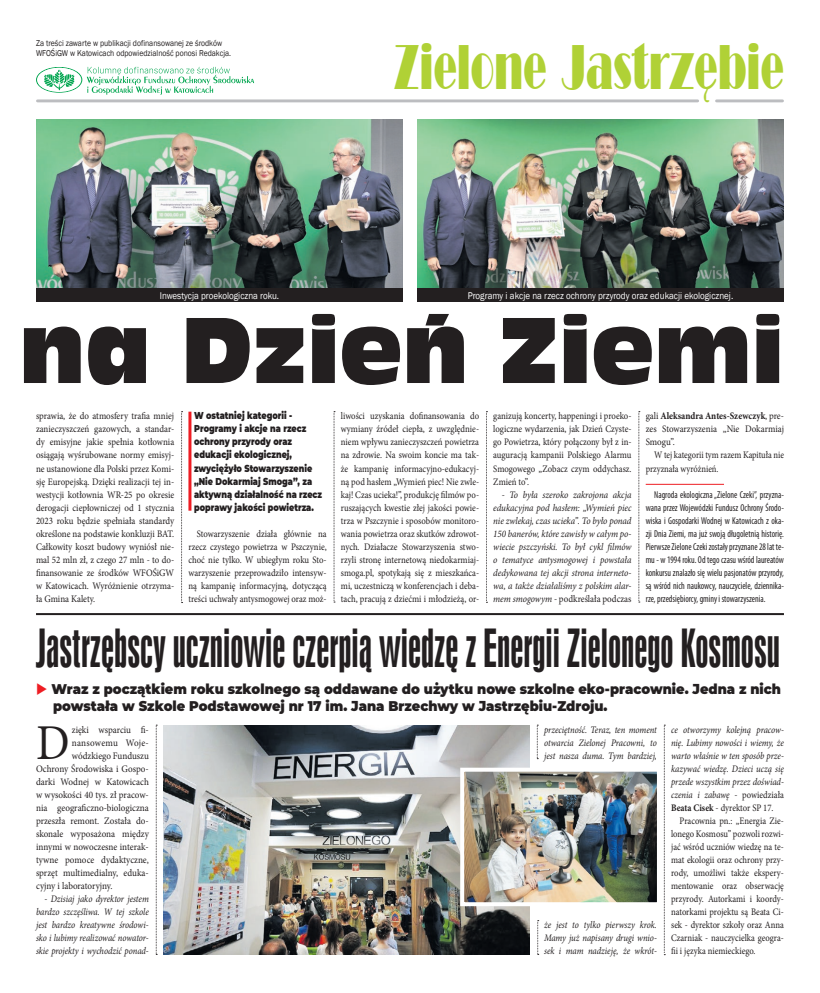
<style>
.page{position:relative;width:820px;height:993px;background:#fff}
.page>*{position:absolute;margin:0;border:0;box-sizing:border-box;transform-origin:0 0}
.t1{font:87.4px "Incised 901 Ct EU";color:#231f20;scale:.96 1}
.autor{font:65.4px "Bravo";color:#b0d136;scale:.59 1}
.Tekst{font:50.1px "Minion Pro";color:#231f20;scale:.91 1}
.tytul_maly{font:49.2px "Swis 924 EU";color:#231f20;scale:.83 1}
.Tekst-2{font:900 14px/17px "Montserrat";color:#231f20;scale:.93 1}
.Tekst-3{font:10px/13px "Minion Pro";color:#231f20;text-align:justify;scale:.87 1}
.Tekst-4{font:italic 10px/13px "Minion Pro";letter-spacing:-.005em;color:#231f20;text-align:justify;scale:.87 1}
.Tekst-5{font:10px/13px "Minion Pro";color:#231f20;text-align:justify;scale:.89 1}
.Tekst-6{font:condensed 10px/13px "Myriad Pro";color:#231f20;text-align:justify;scale:.9 1}
.Tekst-7{font:10px/13px "Minion Pro";color:#231f20;text-align:justify;scale:.86 1}
.Tekst-8{font:italic 10px/13px "Minion Pro";letter-spacing:-.005em;color:#231f20;text-align:justify;scale:.9 1}
.Tekst-9{font:10px "Minion Pro";color:#231f20;scale:.91 1}
.t2{font:900 10px/13px "Montserrat";color:#231f20;scale:.8 1}
.foto{font:10px "Franklin Gothic";color:#fff;scale:.9 1}
.Tekst-10{font:10px/13px "Minion Pro";color:#231f20;text-align:justify;scale:.9 1}
.Tekst-11{font:10px/13px "Minion Pro";color:#231f20;scale:.85 1}
.Tekst-12{font:10px "Minion Pro";letter-spacing:.02em;color:#231f20;scale:.91 1}
.tekst{font:8.7px "Franklin Gothic";color:#231f20;scale:.88 1}
.s1{font-weight:700}
.s2{font-style:normal}
.s3{color:#ee1d23}
.s4{font-weight:700;font-style:normal}
</style>
<div class="page">
<hr style="left:37px;top:99px;width:660px;height:3px;background:#bcbdc0">
<hr style="left:716px;top:99px;width:66px;height:3px;background:#bcbdc0">
<svg style="left:36px;top:67px;width:218px;height:28px"></svg>
<img style="left:417px;top:119px;width:366px;height:170px">
<img style="left:36px;top:119px;width:367px;height:170px">
<hr style="left:36px;top:613px;width:747px;height:2px;background:#231f20">
<img style="left:163px;top:725px;width:295px;height:229px">
<hr style="left:188px;top:411px;width:3px;height:99px;background:#ee1d23">
<svg style="left:638px;top:411px;width:1px;height:191px"></svg>
<svg style="left:486px;top:411px;width:1px;height:192px"></svg>
<svg style="left:333px;top:411px;width:2px;height:191px"></svg>
<svg style="left:181px;top:411px;width:1px;height:192px"></svg>
<svg style="left:156px;top:724px;width:1px;height:230px"></svg>
<img style="left:458px;top:724px;width:207px;height:231px">
<div style="left:36px;top:289px;width:367px;height:13px;background:#231f20"></div>
<div style="left:417px;top:289px;width:366px;height:13px;background:#231f20"></div>
<hr style="left:645px;top:484px;width:78px;height:1px;background:#ee1d23">
<p class="tekst" style="left:36px;top:37px;width:213px">Za treści zawarte w publikacji dofinansowanej ze środków</p>
<p class="tekst" style="left:36px;top:48px;width:223px">WFOŚiGW w Katowicach odpowiedzialność ponosi Redakcja.</p>
<p class="autor" style="left:393px;top:31px;width:663px">Zielone Jastrzębie</p>
<p class="foto" style="left:103px;top:289px;width:260px">Laureaci w kategorii: Gmina przyjazna dla czystego powietrza.</p>
<p class="foto" style="left:160px;top:289px;width:134px">Inwestycja proekologiczna roku.</p>
<p class="foto" style="left:467px;top:289px;width:296px">Programy i akcje na rzecz ochrony przyrody oraz edukacji ekologicznej.</p>
<h1 class="t1" style="left:19px;top:297px;width:797px">na Dzień Ziemi</h1>
<p class="Tekst-5" style="left:36px;top:409px;width:157px">sprawia, że do atmosfery trafia mniej zanieczyszczeń gazowych, a standar&shy;dy emisyjne jakie spełnia kotłownia osiągają wyśrubowane normy emisyj&shy;ne ustanowione dla Polski przez Komi&shy;sję Europejską. Dzięki realizacji tej in&shy;westycji kotłownia WR-25 po okresie derogacji ciepłowniczej od 1 stycznia 2023 roku będzie spełniała standardy określone na podstawie konkluzji BAT.<br>Całkowity koszt budowy wyniósł nie&shy;mal 52 mln zł, z czego 27 mln - to do&shy;finansowanie ze środków WFOŚiGW w Katowicach. Wyróżnienie otrzyma&shy;ła Gmina Kalety.</p>
<p class="t2" style="left:194px;top:408px;width:161px">W ostatniej kategorii -<br>Programy i akcje na rzecz ochrony przyrody oraz edukacji ekologicznej, zwyciężyło Stowarzyszenie „Nie Dokarmiaj Smoga”, za aktywną działalność na rzecz poprawy jakości powietrza.</p>
<p class="Tekst-3" style="left:341px;top:409px;width:160px">liwości uzyskania dofinansowania do wymiany źródeł ciepła, z uwzględnie&shy;niem wpływu zanieczyszczeń powietrza na zdrowie. Na swoim koncie ma tak&shy;że kampanię informacyjno-edukacyj&shy;ną pod hasłem „Wymień piec! Nie zwle&shy;kaj! Czas ucieka!”, produkcję filmów po&shy;ruszających kwestie złej jakości powie&shy;trza w Pszczynie i sposobów monitoro&shy;wania powietrza oraz skutków zdrowot&shy;nych. Działacze Stowarzyszenia stwo&shy;rzyli stronę internetową niedokarmiaj&shy;smoga.pl, spotykają się z mieszkańca&shy;mi, uczestniczą w konferencjach i deba&shy;tach, pracują z dziećmi i młodzieżą, or-</p>
<p class="Tekst-3" style="left:493px;top:409px;width:160px">ganizują koncerty, happeningi i proeko&shy;logiczne wydarzenia, jak Dzień Czyste&shy;go Powietrza, który połączony był z in&shy;auguracją kampanii Polskiego Alarmu Smogowego „Zobacz czym oddychasz.<br>Zmień to”.</p>
<p class="Tekst-10" style="left:645px;top:409px;width:155px">gali <span class="s1">Aleksandra Antes-Szewczyk</span>, pre&shy;zes Stowarzyszenia „Nie Dokarmiaj Smogu”.</p>
<p class="Tekst-11" style="left:645px;top:448px;width:164px;text-indent:9px">W tej kategorii tym razem Kapituła nie przyznała wyróżnień.</p>
<p class="Tekst-6" style="left:645px;top:487px;width:155px;text-indent:9px">Nagroda ekologiczna „Zielone Czeki”, przyzna&shy;wana przez Wojewódzki Fundusz Ochrony Środo&shy;wiska i Gospodarki Wodnej w Katowicach z oka&shy;zji Dnia Ziemi, ma już swoją długoletnią historię.<br>Pierwsze Zielone Czeki zostały przyznane 28 lat te&shy;mu - w 1994 roku. Od tego czasu wśród laureatów konkursu znalazło się wielu pasjonatów przyrody, są wśród nich naukowcy, nauczyciele, dziennika&shy;rze, przedsiębiorcy, gminy i stowarzyszenia.</p>
<p class="Tekst-8" style="left:493px;top:487px;width:155px;text-indent:9px">- To była szeroko zakrojona akcja edukacyjna pod hasłem: „Wymień piec nie zwlekaj, czas ucieka”. To było ponad 150 banerów, które zawisły w całym po&shy;wiecie pszczyński. To był cykl filmów o tematyce antysmogowej i powstała dedykowana tej akcji strona interneto&shy;wa, a także działaliśmy z polskim alar&shy;mem smogowym - <span class="s2">podkreślała podczas</span></p>
<p class="Tekst-3" style="left:188px;top:527px;width:160px;text-indent:9px">Stowarzyszenie działa głównie na rzecz czystego powietrza w Pszczynie, choć nie tylko. W ubiegłym roku Sto&shy;warzyszenie przeprowadziło intensyw&shy;ną kampanię informacyjną, dotyczącą treści uchwały antysmogowej oraz moż-</p>
<p class="tytul_maly" style="left:36px;top:618px;width:897px">Jastrzębscy uczniowie czerpią wiedzę z Energii Zielonego Kosmosu</p>
<p class="Tekst-2" style="left:53px;top:679px;width:784px;text-indent:-17px"><span class="s3">◆</span> Wraz z początkiem roku szkolnego są oddawane do użytku nowe szkolne eko-pracownie. Jedna z nich powstała w Szkole Podstawowej nr 17 im. Jana Brzechwy w Jastrzębiu-Zdroju.</p>
<p class="Tekst" style="left:36px;top:708px;width:38px">D</p>
<p class="Tekst-9" style="left:72px;top:722px;width:86px">zięki wsparciu fi-</p>
<p class="Tekst-12" style="left:72px;top:735px;width:86px">nansowemu Woje-</p>
<p class="Tekst-9" style="left:72px;top:748px;width:86px">wódzkiego Funduszu</p>
<p class="Tekst-9" style="left:36px;top:761px;width:125px">Ochrony Środowiska i Gospo-</p>
<p class="Tekst-9" style="left:36px;top:774px;width:125px">darki Wodnej w Katowicach</p>
<p class="Tekst-9" style="left:36px;top:787px;width:125px">w wysokości 40 tys. zł pracow-</p>
<p class="Tekst-9" style="left:36px;top:800px;width:125px">nia geograficzno-biologiczna</p>
<p class="Tekst-9" style="left:36px;top:813px;width:125px">przeszła remont. Została do-</p>
<p class="Tekst-9" style="left:36px;top:826px;width:125px">skonale wyposażona między</p>
<p class="Tekst-9" style="left:36px;top:839px;width:125px">innymi w nowoczesne interak-</p>
<p class="Tekst-9" style="left:36px;top:852px;width:125px">tywne pomoce dydaktyczne,</p>
<p class="Tekst-9" style="left:36px;top:865px;width:125px">sprzęt multimedialny, eduka-</p>
<p class="Tekst-9" style="left:36px;top:878px;width:86px">cyjny i laboratoryjny.</p>
<p class="Tekst-4" style="left:36px;top:892px;width:131px;text-indent:9px">- Dzisiaj jako dyrektor jestem bardzo szczęśliwa. W tej szkole jest bardzo kreatywne środowi&shy;sko i lubimy realizować nowator&shy;skie projekty i wychodzić ponad-</p>
<p class="Tekst-4" style="left:544px;top:722px;width:131px">przeciętność. Teraz, ten moment otwarcia Zielonej Pracowni, to jest nasza duma. Tym bardziej,</p>
<p class="Tekst-4" style="left:544px;top:918px;width:131px">że jest to tylko pierwszy krok.<br>Mamy już napisany drugi wnio&shy;sek i mam nadzieję, że wkrót-</p>
<p class="Tekst-4" style="left:670px;top:722px;width:131px">ce otworzymy kolejną pracow&shy;nię. Lubimy nowości i wiemy, że warto właśnie w ten sposób prze&shy;kazywać wiedzę. Dzieci uczą się przede wszystkim przez doświad&shy;czenia i zabawę <span class="s2">- powiedziała </span><span class="s4">Beata Cisek</span> <span class="s2">- dyrektor SP 17.</span></p>
<p class="Tekst-7" style="left:670px;top:814px;width:133px;text-indent:9px">Pracownia pn.: „Energia Zie&shy;lonego Kosmosu” pozwoli rozwi&shy;jać wśród uczniów wiedzę na te&shy;mat ekologii oraz ochrony przy&shy;rody, umożliwi także ekspery&shy;mentowanie oraz obserwację przyrody. Autorkami i koordy&shy;natorkami projektu są Beata Ci&shy;sek - dyrektor szkoły oraz Anna Czarniak - nauczycielka geogra&shy;fii i języka niemieckiego.</p>
</div>
